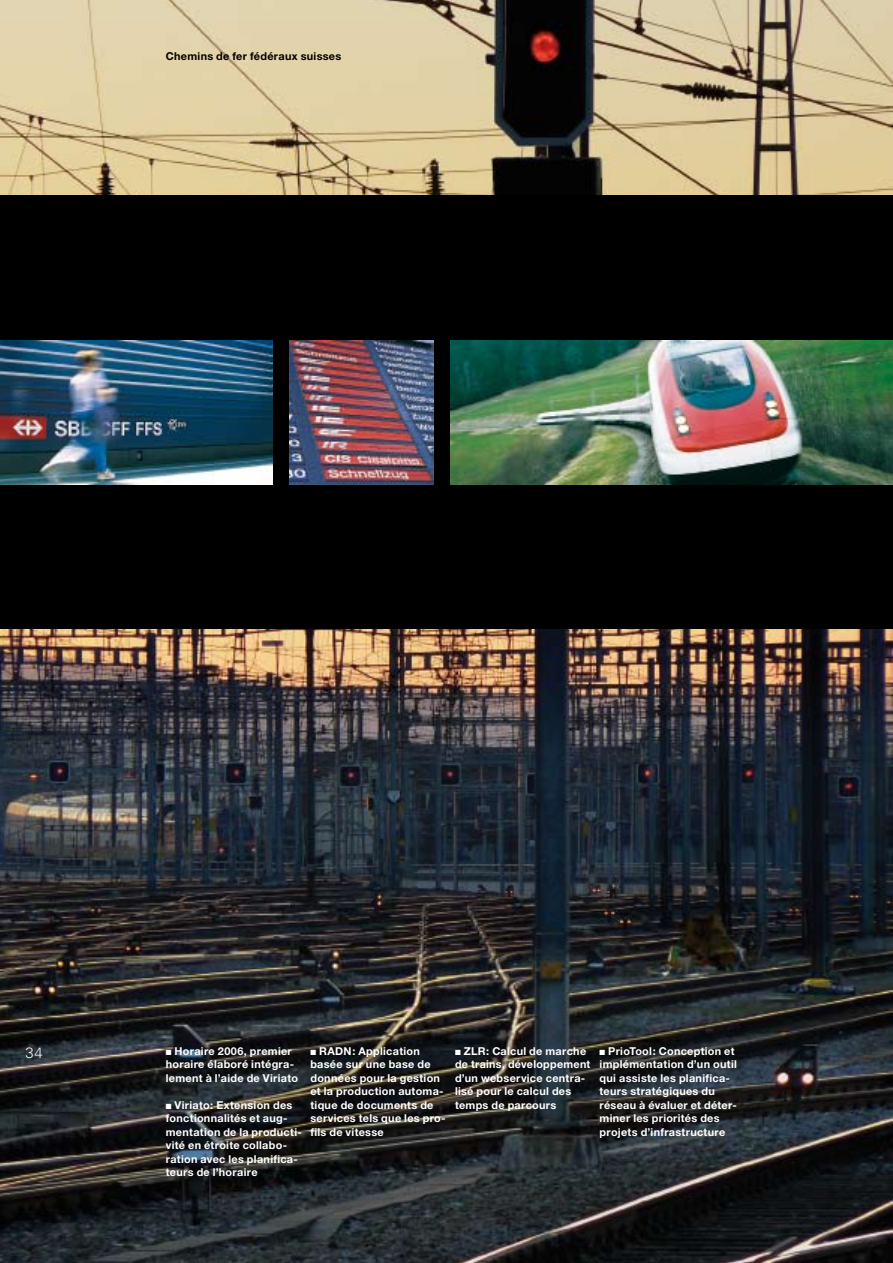
<style>
.page{position:relative;width:893px;height:1263px;background:#fff}
.page>*{position:absolute;margin:0;border:0;box-sizing:border-box;transform-origin:0 0}
.t1{font:300 15px "Univers";color:#fff}
.t2{font:700 10.8px/13.5px "Helvetica Neue";letter-spacing:.025em;color:#fff}
.t3{font:700 10.8px "Helvetica Neue";letter-spacing:.025em;color:#000}
</style>
<div class="page">
<img style="left:0;top:0;width:893px;height:1263px">
<div style="left:0;top:196px;width:893px;height:433px;background:#000"></div>
<img style="left:289px;top:340px;width:145px;height:145px">
<img style="left:451px;top:340px;width:442px;height:145px">
<img style="left:0;top:340px;width:272px;height:145px">
<p class="t3" style="left:166px;top:49px;width:177px">Chemins de fer fédéraux suisses</p>
<h1 class="t1" style="left:26px;top:1044px;width:19px">34</h1>
<p class="t2" style="left:166px;top:1044px;width:134px">■ Horaire 2006, premier horaire élaboré intégra&shy;lement à l’aide de Viriato</p>
<p class="t2" style="left:166px;top:1098px;width:136px">■ Viriato: Extension des fonctionnalités et aug&shy;mentation de la producti&shy;vité en étroite collabo&shy;ration avec les planifica&shy;teurs de l’horaire</p>
<p class="t2" style="left:310px;top:1044px;width:137px">■ RADN: Application basée sur une base de données pour la gestion et la production automa&shy;tique de documents de services tels que les pro&shy;fils de vitesse</p>
<p class="t2" style="left:600px;top:1044px;width:139px">■ PrioTool: Conception et implémentation d’un outil qui assiste les planifica&shy;teurs stratégiques du réseau à évaluer et déter&shy;miner les priorités des projets d’infrastructure</p>
<p class="t2" style="left:455px;top:1044px;width:137px">■ ZLR: Calcul de marche de trains, développement d’un webservice centra&shy;lisé pour le calcul des temps de parcours</p>
</div>
